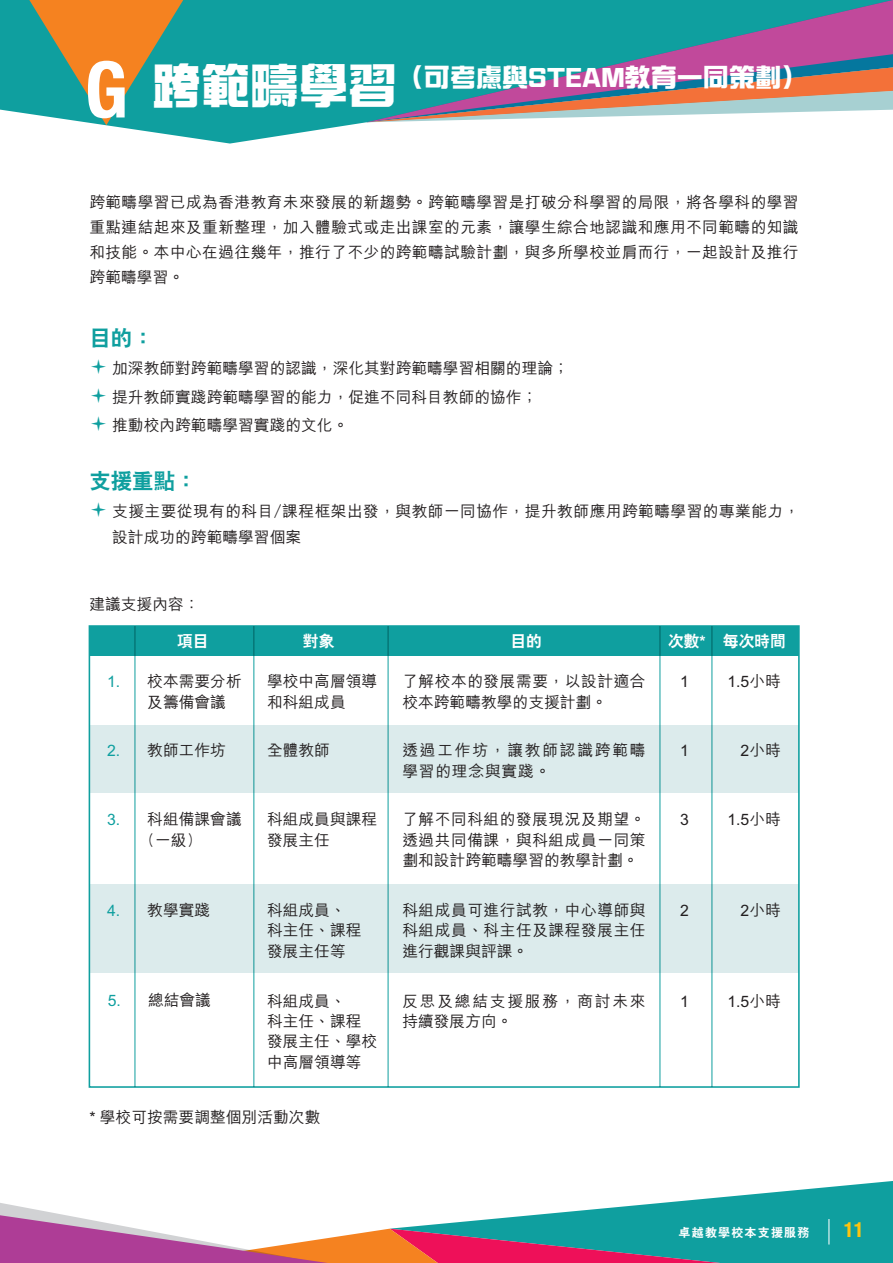
<style>
.page{position:relative;width:893px;height:1263px;background:#fff}
.page>*{position:absolute;margin:0;border:0;box-sizing:border-box;transform-origin:0 0}
.t1{font:700 condensed 78px "Helvetica Neue";color:#fff}
.t2{font:700 26.1px "CJ Ngai HK";color:#fff}
.t3{font:800 21.45px "C Hei 2 HK";color:#0f9f9f}
.t4{font:700 condensed 21px "Helvetica Neue";color:#fec40e}
.t5{font:500 15.75px/20.4px "M Hei HK";color:#231f20}
.t6{font:500 15.75px/25.2px "M Hei HK";letter-spacing:.025em;color:#231f20}
.t7{font:500 15.75px/20.4px "M Hei HK";letter-spacing:.11em;color:#231f20}
.t8{font:500 15.75px/20.4px "M Hei HK";letter-spacing:.03em;color:#231f20}
.t9{font:800 15.75px "C Hei 2 HK";color:#fff}
.t10{font:500 15.75px "M Hei HK";color:#0f9f9f}
.t11{font:800 12px "C Hei 2 HK";letter-spacing:.1em;color:#fff}
.s1{font-size:48.9px}
.s2{color:#0f9f9f}
</style>
<div class="page">
<svg style="left:0;top:0;width:375px;height:144px;fill:#0f9f9f"></svg>
<svg style="left:366px;top:0;width:527px;height:122px;background:#638d9d"></svg>
<svg style="left:29px;top:0;width:154px;height:125px;background:#879261"></svg>
<div style="left:89px;top:626px;width:710px;height:29px;background:#0f9f9f"></div>
<div style="left:89px;top:726px;width:710px;height:67px;background:#dcebec"></div>
<div style="left:89px;top:885px;width:710px;height:88px;background:#dcebec"></div>
<div style="left:89px;top:625px;width:711px;height:463px;border:2px solid #0f9f9f"></div>
<hr style="left:253px;top:626px;width:1px;height:461px;background:#0f9f9f">
<hr style="left:135px;top:626px;width:1px;height:461px;background:#0f9f9f">
<hr style="left:388px;top:626px;width:1px;height:461px;background:#0f9f9f">
<hr style="left:660px;top:626px;width:1px;height:461px;background:#0f9f9f">
<hr style="left:711px;top:626px;width:1px;height:461px;background:#0f9f9f">
<svg style="left:0;top:1181px;width:893px;height:82px"></svg>
<hr style="left:828px;top:1219px;width:2px;height:25px;background:#fff">
<h1 class="t1" style="left:85px;top:25px;width:45px">G</h1>
<h2 class="t2" style="left:152px;top:60px;width:657px"><span class="s1">跨範疇學習</span>（可考慮與STEAM教育一同策劃）</h2>
<p class="t5" style="left:89px;top:188px;width:711px;line-height:25.2px;text-align:justify">跨範疇學習已成為香港教育未來發展的新趨勢。跨範疇學習是打破分科學習的局限，將各學科的學習重點連結起來及重新整理，加入體驗式或走出課室的元素，讓學生綜合地認識和應用不同範疇的知識和技能。本中心在過往幾年，推行了不少的跨範疇試驗計劃，與多所學校並肩而行，一起設計及推行跨範疇學習。</p>
<h3 class="t3" style="left:89px;top:323px;width:66px">目的：</h3>
<p class="t5" style="left:112px;top:353px;width:458px;line-height:28.3px">加深教師對跨範疇學習的認識，深化其對跨範疇學習相關的理論；提升教師實踐跨範疇學習的能力，促進不同科目教師的協作；<br>推動校內跨範疇學習實踐的文化。</p>
<h3 class="t3" style="left:89px;top:467px;width:109px">支援重點：</h3>
<p class="t6" style="left:112px;top:498px;width:689px">支援主要從現有的科目/課程框架出發，與教師一同協作，提升教師應用跨範疇學習的專業能力，設計成功的跨範疇學習個案</p>
<p class="t5" style="left:89px;top:592px;width:112px">建議支援內容：</p>
<p class="t9" style="left:177px;top:630px;width:33px">項目</p>
<p class="t9" style="left:303px;top:630px;width:33px">對象</p>
<p class="t9" style="left:510px;top:630px;width:33px">目的</p>
<p class="t9" style="left:668px;top:630px;width:119px">次數* 每次時間</p>
<p class="t5" style="left:267px;top:670px;width:112px">學校中高層領導和科組成員</p>
<p class="t8" style="left:402px;top:670px;width:245px">了解校本的發展需要，以設計適合校本跨範疇教學的支援計劃。</p>
<p class="t5" style="left:107px;top:670px;width:136px"><span class="s2">1.</span> 校本需要分析</p>
<p class="t5" style="left:680px;top:670px;width:10px">1</p>
<p class="t5" style="left:727px;top:670px;width:55px">1.5小時</p>
<p class="t5" style="left:147px;top:690px;width:80px">及籌備會議</p>
<p class="t5" style="left:147px;top:739px;width:80px">教師工作坊</p>
<p class="t5" style="left:267px;top:739px;width:64px">全體教師</p>
<p class="t7" style="left:402px;top:739px;width:245px">透過工作坊，讓教師認識跨範疇學習的理念與實踐。</p>
<p class="t10" style="left:107px;top:739px;width:15px">2.</p>
<p class="t5" style="left:680px;top:739px;width:10px">1</p>
<p class="t5" style="left:741px;top:739px;width:42px">2小時</p>
<p class="t5" style="left:107px;top:808px;width:136px"><span class="s2">3.</span> 科組備課會議</p>
<p class="t5" style="left:680px;top:808px;width:10px">3</p>
<p class="t5" style="left:727px;top:808px;width:55px">1.5小時</p>
<p class="t5" style="left:147px;top:828px;width:49px">(一級)</p>
<p class="t5" style="left:267px;top:808px;width:112px">科組成員與課程發展主任</p>
<p class="t5" style="left:402px;top:808px;width:245px;text-align:justify">了解不同科組的發展現況及期望。透過共同備課，與科組成員一同策劃和設計跨範疇學習的教學計劃。</p>
<p class="t5" style="left:402px;top:898px;width:245px;text-align:justify">科組成員可進行試教，中心導師與科組成員、科主任及課程發展主任進行觀課與評課。</p>
<p class="t5" style="left:107px;top:898px;width:105px"><span class="s2">4.</span> 教學實踐</p>
<p class="t5" style="left:267px;top:898px;width:80px">科組成員、</p>
<p class="t5" style="left:680px;top:898px;width:10px">2</p>
<p class="t5" style="left:741px;top:898px;width:42px">2小時</p>
<p class="t5" style="left:267px;top:919px;width:96px">科主任、課程發展主任等</p>
<p class="t5" style="left:108px;top:988px;width:105px"><span class="s2">5.</span> 總結會議</p>
<p class="t5" style="left:267px;top:989px;width:80px">科組成員、</p>
<p class="t5" style="left:680px;top:989px;width:10px">1</p>
<p class="t5" style="left:727px;top:989px;width:55px">1.5小時</p>
<p class="t5" style="left:267px;top:1010px;width:112px">科主任、課程發展主任、學校中高層領導等</p>
<p class="t7" style="left:402px;top:989px;width:245px">反思及總結支援服務，商討未來持續發展方向。</p>
<p class="t5" style="left:89px;top:1106px;width:233px">* 學校可按需要調整個別活動次數</p>
<p class="t11" style="left:679px;top:1225px;width:132px">卓越教學校本支援服務</p>
<h3 class="t4" style="left:844px;top:1212px;width:22px">11</h3>
</div>
